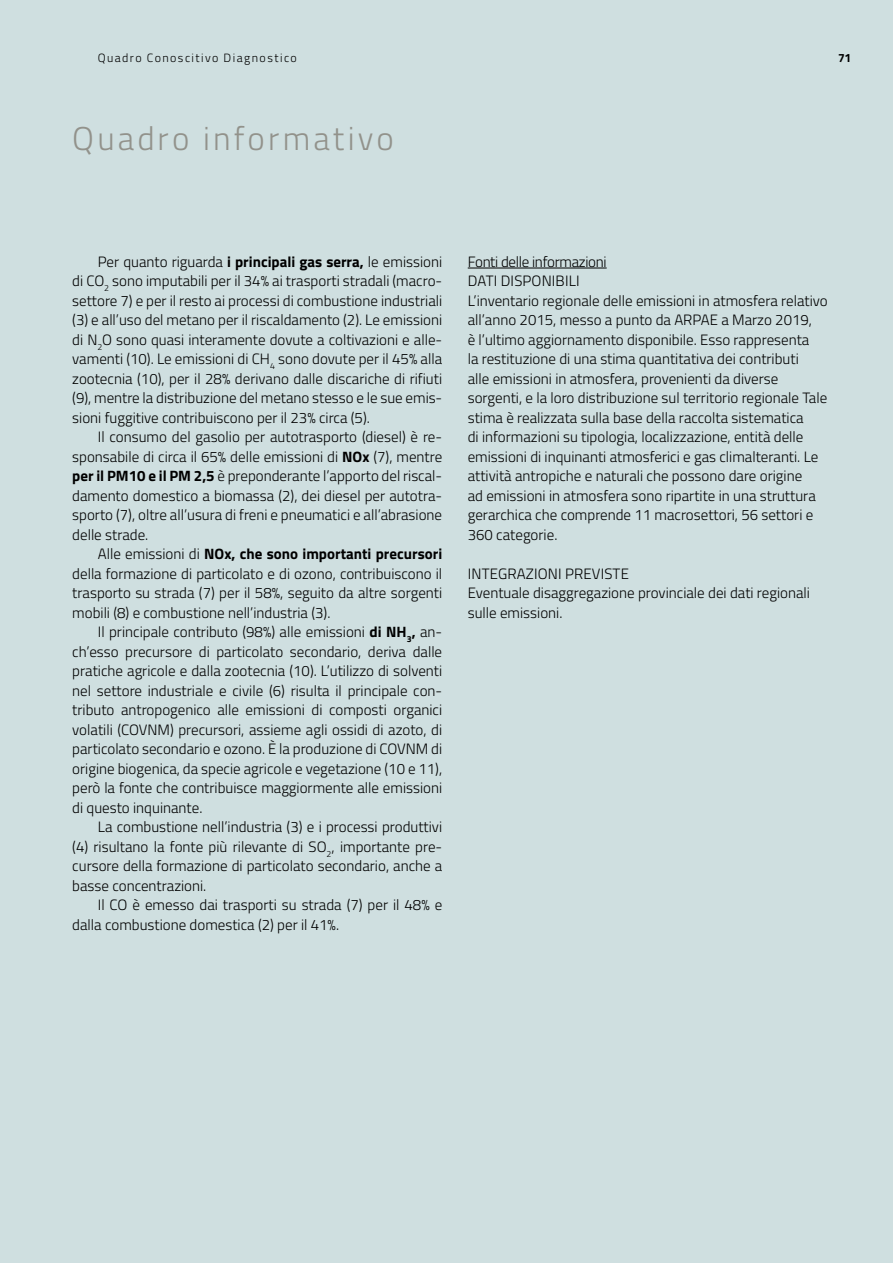
<style>
.page{position:relative;width:893px;height:1263px;background:#cfdfe0}
.page>*{position:absolute;margin:0;border:0;box-sizing:border-box;transform-origin:0 0}
.t1{font:300 33px "Titillium Web";letter-spacing:.095em;color:#92928b}
.t2{font:300 15px/19.5px "Titillium Web";color:#000;text-align:justify}
.t3{font:300 12px "Titillium Web";letter-spacing:.12em;color:#000}
.t4{font:700 12px "Titillium Web";color:#000}
.s1{font-weight:700}
</style>
<div class="page">
<hr style="left:468px;top:268px;width:139px;height:1px;background:#000">
<p class="t3" style="left:98px;top:49px;width:201px">Quadro Conoscitivo Diagnostico</p>
<p class="t4" style="left:838px;top:48px;width:15px">71</p>
<h1 class="t1" style="left:72px;top:114px;width:323px">Quadro informativo</h1>
<p class="t2" style="left:72px;top:251px;width:371px;text-indent:26px">Per quanto riguarda <span class="s1">i principali gas serra,</span> le emissioni di CO<sub>2</sub> sono imputabili per il 34% ai trasporti stradali (macro&shy;settore 7) e per il resto ai processi di combustione industriali (3) e all’uso del metano per il riscaldamento (2). Le emissioni di N<sub>2</sub>O sono quasi interamente dovute a coltivazioni e alle&shy;vamenti (10). Le emissioni di CH<sub>4</sub> sono dovute per il 45% alla zootecnia (10), per il 28% derivano dalle discariche di rifiuti (9), mentre la distribuzione del metano stesso e le sue emis&shy;sioni fuggitive contribuiscono per il 23% circa (5).</p>
<p class="t2" style="left:72px;top:426px;width:371px;text-indent:26px">Il consumo del gasolio per autotrasporto (diesel) è re&shy;sponsabile di circa il 65% delle emissioni di <span class="s1">NOx</span> (7), mentre <span class="s1">per il PM10 e il PM 2,5</span> è preponderante l’apporto del riscal&shy;damento domestico a biomassa (2), dei diesel per autotra&shy;sporto (7), oltre all’usura di freni e pneumatici e all’abrasione delle strade.</p>
<p class="t2" style="left:72px;top:543px;width:371px;text-indent:26px">Alle emissioni di <span class="s1">NOx, che sono importanti precursori </span>della formazione di particolato e di ozono, contribuiscono il trasporto su strada (7) per il 58%, seguito da altre sorgenti mobili (8) e combustione nell’industria (3).</p>
<p class="t2" style="left:72px;top:621px;width:371px;text-indent:26px">Il principale contributo (98%) alle emissioni <span class="s1">di NH</span><sub>3</sub><span class="s1">,</span> an&shy;ch’esso precursore di particolato secondario, deriva dalle pratiche agricole e dalla zootecnia (10). L’utilizzo di solventi nel settore industriale e civile (6) risulta il principale con&shy;tributo antropogenico alle emissioni di composti organici volatili (COVNM) precursori, assieme agli ossidi di azoto, di particolato secondario e ozono. È la produzione di COVNM di origine biogenica, da specie agricole e vegetazione (10 e 11), però la fonte che contribuisce maggiormente alle emissioni di questo inquinante.</p>
<p class="t2" style="left:72px;top:816px;width:371px;text-indent:26px">La combustione nell’industria (3) e i processi produttivi (4) risultano la fonte più rilevante di SO<sub>2</sub>, importante pre&shy;cursore della formazione di particolato secondario, anche a basse concentrazioni.</p>
<p class="t2" style="left:72px;top:894px;width:371px;text-indent:26px">Il CO è emesso dai trasporti su strada (7) per il 48% e dalla combustione domestica (2) per il 41%.</p>
<p class="t2" style="left:468px;top:251px;width:362px;text-align:left">Fonti delle informazioni<br>DATI DISPONIBILI<br>L’inventario regionale delle emissioni in atmosfera relativo all’anno 2015, messo a punto da ARPAE a Marzo 2019,<br>è l’ultimo aggiornamento disponibile. Esso rappresenta<br>la restituzione di una stima quantitativa dei contributi<br>alle emissioni in atmosfera, provenienti da diverse sorgenti, e la loro distribuzione sul territorio regionale Tale stima è realizzata sulla base della raccolta sistematica<br>di informazioni su tipologia, localizzazione, entità delle emissioni di inquinanti atmosferici e gas climalteranti. Le attività antropiche e naturali che possono dare origine<br>ad emissioni in atmosfera sono ripartite in una struttura gerarchica che comprende 11 macrosettori, 56 settori e 360 categorie.</p>
<p class="t2" style="left:468px;top:563px;width:344px;text-align:left">INTEGRAZIONI PREVISTE<br>Eventuale disaggregazione provinciale dei dati regionali sulle emissioni.</p>
</div>
